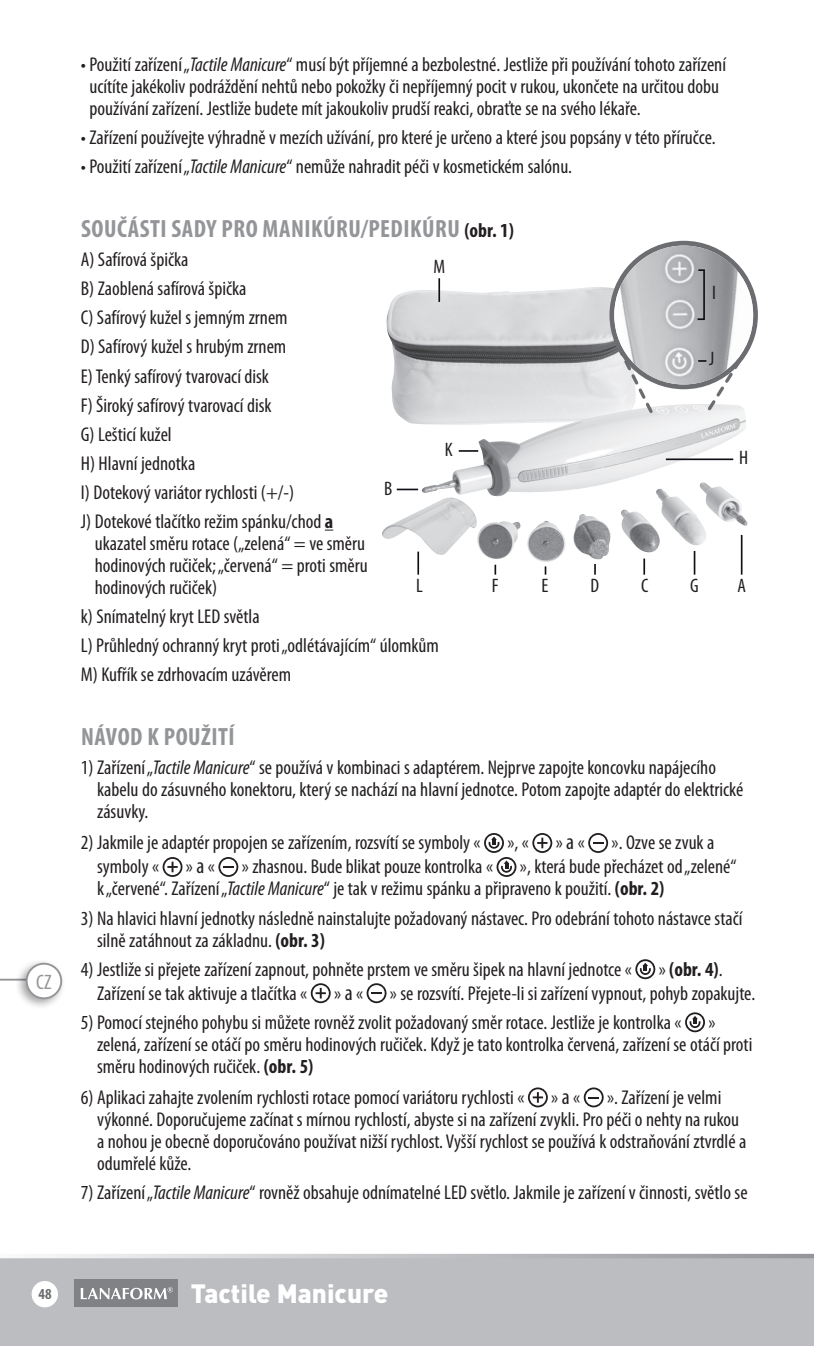
<style>
.page{position:relative;width:814px;height:1346px;background:#fff}
.page>*{position:absolute;margin:0;border:0;box-sizing:border-box;transform-origin:0 0}
.t1{font:900 26.25px "DIN";color:#fff}
.t2{font:700 condensed 25px "Myriad Pro";letter-spacing:.02em;color:#939598}
.t3{font:condensed 21px "Myriad Pro";color:#939598}
.t4{font:condensed 20px/22px "Myriad Pro";color:#231f20}
.t5{font:700 condensed 20px "Myriad Pro";color:#231f20}
.t6{font:condensed 19.5px "Myriad Pro";color:#231f20}
.t7{font:700 condensed 15.25px "Myriad Pro";color:#6c6d70}
.s1{font-style:italic}
.s2{font-size:20px;color:#231f20}
.s3{font-weight:700}
.s4{font-size:21.75px}
.s5{font-weight:400}
</style>
<div class="page">
<div style="left:0;top:1256px;width:814px;height:89px;background:#bcbdc0"></div>
<svg style="left:0;top:1253px;width:814px;height:5px"></svg>
<hr style="left:0;top:978px;width:26px;height:2px;background:#939598">
<div style="left:14px;top:958px;width:53px;height:52px;background:#231f20;opacity:.4"></div>
<div style="left:27px;top:963px;width:34px;height:35px;background:#fff;border-radius:50%"></div>
<div style="left:26px;top:962px;width:36px;height:37px;border:2px solid #939598;border-radius:50%"></div>
<img style="left:386px;top:287px;width:228px;height:137px">
<hr style="left:438px;top:278px;width:2px;height:24px;background:#130e16">
<hr style="left:741px;top:535px;width:1px;height:39px;background:#130e16">
<hr style="left:693px;top:551px;width:2px;height:23px;background:#130e16">
<svg style="left:643px;top:558px;width:2px;height:16px"></svg>
<svg style="left:594px;top:564px;width:2px;height:10px"></svg>
<svg style="left:544px;top:566px;width:2px;height:8px"></svg>
<svg style="left:494px;top:564px;width:2px;height:10px"></svg>
<hr style="left:417px;top:551px;width:2px;height:23px;background:#130e16">
<img style="left:708px;top:496px;width:39px;height:30px">
<img style="left:658px;top:496px;width:50px;height:50px">
<img style="left:621px;top:509px;width:40px;height:44px">
<img style="left:573px;top:514px;width:38px;height:45px">
<img style="left:527px;top:521px;width:38px;height:41px">
<img style="left:477px;top:521px;width:44px;height:38px">
<img style="left:382px;top:497px;width:95px;height:59px">
<hr style="left:397px;top:488px;width:21px;height:2px;background:#130e16">
<img style="left:421px;top:404px;width:325px;height:92px">
<svg style="left:459px;top:450px;width:19px;height:2px"></svg>
<hr style="left:666px;top:458px;width:67px;height:2px;background:#130e16">
<div style="left:609px;top:241px;width:149px;height:148px;background:#6c6d70;border-radius:50%"></div>
<img style="left:614px;top:245px;width:139px;height:139px;border-radius:69px">
<svg style="left:614px;top:343px;width:41px;height:73px"></svg>
<svg style="left:696px;top:268px;width:9px;height:53px"></svg>
<svg style="left:698px;top:342px;width:55px;height:71px"></svg>
<svg style="left:532px;top:833px;width:20px;height:19px"></svg>
<svg style="left:588px;top:833px;width:20px;height:19px"></svg>
<svg style="left:163px;top:857px;width:19px;height:19px"></svg>
<svg style="left:218px;top:857px;width:20px;height:19px"></svg>
<svg style="left:484px;top:833px;width:32px;height:43px"></svg>
<svg style="left:635px;top:959px;width:20px;height:20px"></svg>
<svg style="left:311px;top:983px;width:20px;height:20px"></svg>
<svg style="left:366px;top:983px;width:20px;height:20px"></svg>
<svg style="left:685px;top:1012px;width:20px;height:20px"></svg>
<svg style="left:528px;top:1087px;width:20px;height:20px"></svg>
<svg style="left:584px;top:1087px;width:19px;height:20px"></svg>
<div style="left:32px;top:1280px;width:26px;height:27px;background:#fff;border-radius:50%"></div>
<div style="left:74px;top:1279px;width:104px;height:27px;background:#808285"></div>
<svg style="left:81px;top:1287px;width:92px;height:12px"></svg>
<p class="t3" style="left:36px;top:968px;width:17px">CZ</p>
<p class="t4" style="left:89px;top:53px;width:638px;text-indent:-9px">• Použití zařízení „<span class="s1">Tactile Manicure</span>“ musí být příjemné a bezbolestné. Jestliže při používání tohoto zařízení ucítíte jakékoliv podráždění nehtů nebo pokožky či nepříjemný pocit v rukou, ukončete na určitou dobu používání zařízení. Jestliže budete mít jakoukoliv prudší reakci, obraťte se na svého lékaře.</p>
<p class="t4" style="left:81px;top:126px;width:636px">• Zařízení používejte výhradně v mezích užívání, pro které je určeno a které jsou popsány v této příručce.</p>
<p class="t4" style="left:81px;top:155px;width:492px">• Použití zařízení „<span class="s1">Tactile Manicure</span>“ nemůže nahradit péči v kosmetickém salónu.</p>
<p class="t2" style="left:81px;top:213px;width:434px">SOUČÁSTI SADY PRO MANIKÚRU/PEDIKÚRU <span class="s2">(obr. 1)</span></p>
<p class="t4" style="left:81px;top:245px;width:254px;line-height:29px">A) Safírová špička<br>B) Zaoblená safírová špička<br>C) Safírový kužel s jemným zrnem<br>D) Safírový kužel s hrubým zrnem<br>E) Tenký safírový tvarovací disk<br>F) Široký safírový tvarovací disk<br>G) Lešticí kužel<br>H) Hlavní jednotka<br>I) Dotekový variátor rychlosti (+/-)<br>J) Dotekové tlačítko režim spánku/chod <span class="s3">a</span></p>
<p class="t4" style="left:95px;top:532px;width:274px">ukazatel směru rotace („zelená“ = ve směru hodinových ručiček; „červená“ = proti směru hodinových ručiček)</p>
<p class="t6" style="left:433px;top:254px;width:13px">M</p>
<p class="t6" style="left:712px;top:281px;width:5px">I</p>
<p class="t6" style="left:709px;top:346px;width:7px">J</p>
<p class="t6" style="left:445px;top:438px;width:9px">K</p>
<p class="t6" style="left:739px;top:446px;width:11px">H</p>
<p class="t6" style="left:384px;top:476px;width:10px">B</p>
<p class="t6" style="left:416px;top:573px;width:8px">L</p>
<p class="t6" style="left:492px;top:573px;width:8px">F</p>
<p class="t6" style="left:541px;top:573px;width:8px">E</p>
<p class="t6" style="left:590px;top:573px;width:10px">D</p>
<p class="t6" style="left:641px;top:573px;width:9px">C</p>
<p class="t6" style="left:690px;top:573px;width:10px">G</p>
<p class="t6" style="left:737px;top:573px;width:10px">A</p>
<p class="t4" style="left:81px;top:602px;width:359px;line-height:29px">k) Snímatelný kryt LED světla<br>L) Průhledný ochranný kryt proti „odlétávajícím“ úlomkům<br>M) Kufřík se zdrhovacím uzávěrem</p>
<p class="t2" style="left:81px;top:721px;width:154px">NÁVOD K POUŽITÍ</p>
<p class="t4" style="left:97px;top:756px;width:647px;text-indent:-16px">1) Zařízení „<span class="s1">Tactile Manicure</span>“ se používá v kombinaci s adaptérem. Nejprve zapojte koncovku napájecího kabelu do zásuvného konektoru, který se nachází na hlavní jednotce. Potom zapojte adaptér do elektrické zásuvky.</p>
<p class="t4" style="left:81px;top:831px;width:401px">2) Jakmile je adaptér propojen se zařízením, rozsvítí se symboly «</p>
<p class="t4" style="left:507px;top:831px;width:23px">», «</p>
<p class="t4" style="left:556px;top:831px;width:31px">» <span class="s4">a</span> «</p>
<p class="t4" style="left:611px;top:831px;width:104px">». Ozve se zvuk a</p>
<p class="t4" style="left:97px;top:855px;width:64px">symboly «</p>
<p class="t4" style="left:186px;top:855px;width:31px">» <span class="s4">a</span> «</p>
<p class="t4" style="left:242px;top:855px;width:253px">» zhasnou. Bude blikat pouze kontrolka «</p>
<p class="t4" style="left:97px;top:855px;width:641px;text-indent:423px">», která bude přecházet od „zelené“ k„červené“. Zařízení „<span class="s1">Tactile Manicure</span>“ je tak v režimu spánku a připraveno k použití. <span class="s3">(obr. 2)</span></p>
<p class="t4" style="left:97px;top:906px;width:647px;text-indent:-16px">3) Na hlavici hlavní jednotky následně nainstalujte požadovaný nástavec. Pro odebrání tohoto nástavce stačí silně zatáhnout za základnu. <span class="s3">(obr. 3)</span></p>
<p class="t4" style="left:81px;top:957px;width:552px">4) Jestliže si přejete zařízení zapnout, pohněte prstem ve směru šipek na hlavní jednotce «</p>
<p class="t5" style="left:658px;top:956px;width:65px"><span class="s5">»</span> (obr. 4)<span class="s5">.</span></p>
<p class="t4" style="left:97px;top:981px;width:212px">Zařízení se tak aktivuje a tlačítka «</p>
<p class="t4" style="left:334px;top:981px;width:31px">» <span class="s4">a</span> «</p>
<p class="t4" style="left:390px;top:981px;width:367px">» se rozsvítí. Přejete-li si zařízení vypnout, pohyb zopakujte.</p>
<p class="t4" style="left:81px;top:1010px;width:602px">5) Pomocí stejného pohybu si můžete rovněž zvolit požadovaný směr rotace. Jestliže je kontrolka «</p>
<p class="t4" style="left:97px;top:1010px;width:656px;text-indent:611px">» zelená, zařízení se otáčí po směru hodinových ručiček. Když je tato kontrolka červená, zařízení se otáčí proti směru hodinových ručiček. <span class="s3">(obr. 5)</span></p>
<p class="t4" style="left:81px;top:1085px;width:445px">6) Aplikaci zahajte zvolením rychlosti rotace pomocí variátoru rychlosti «</p>
<p class="t4" style="left:551px;top:1085px;width:31px">» <span class="s4">a</span> «</p>
<p class="t4" style="left:97px;top:1085px;width:651px;text-indent:510px">». Zařízení je velmi výkonné. Doporučujeme začínat s mírnou rychlostí, abyste si na zařízení zvykli. Pro péči o nehty na rukou a nohou je obecně doporučováno používat nižší rychlost. Vyšší rychlost se používá k odstraňování ztvrdlé a odumřelé kůže.</p>
<p class="t4" style="left:81px;top:1180px;width:668px">7) Zařízení „<span class="s1">Tactile Manicure</span>“ rovněž obsahuje odnímatelné LED světlo. Jakmile je zařízení v činnosti, světlo se</p>
<p class="t7" style="left:39px;top:1284px;width:15px">48</p>
<h1 class="t1" style="left:191px;top:1275px;width:199px">Tactile Manicure</h1>
</div>
